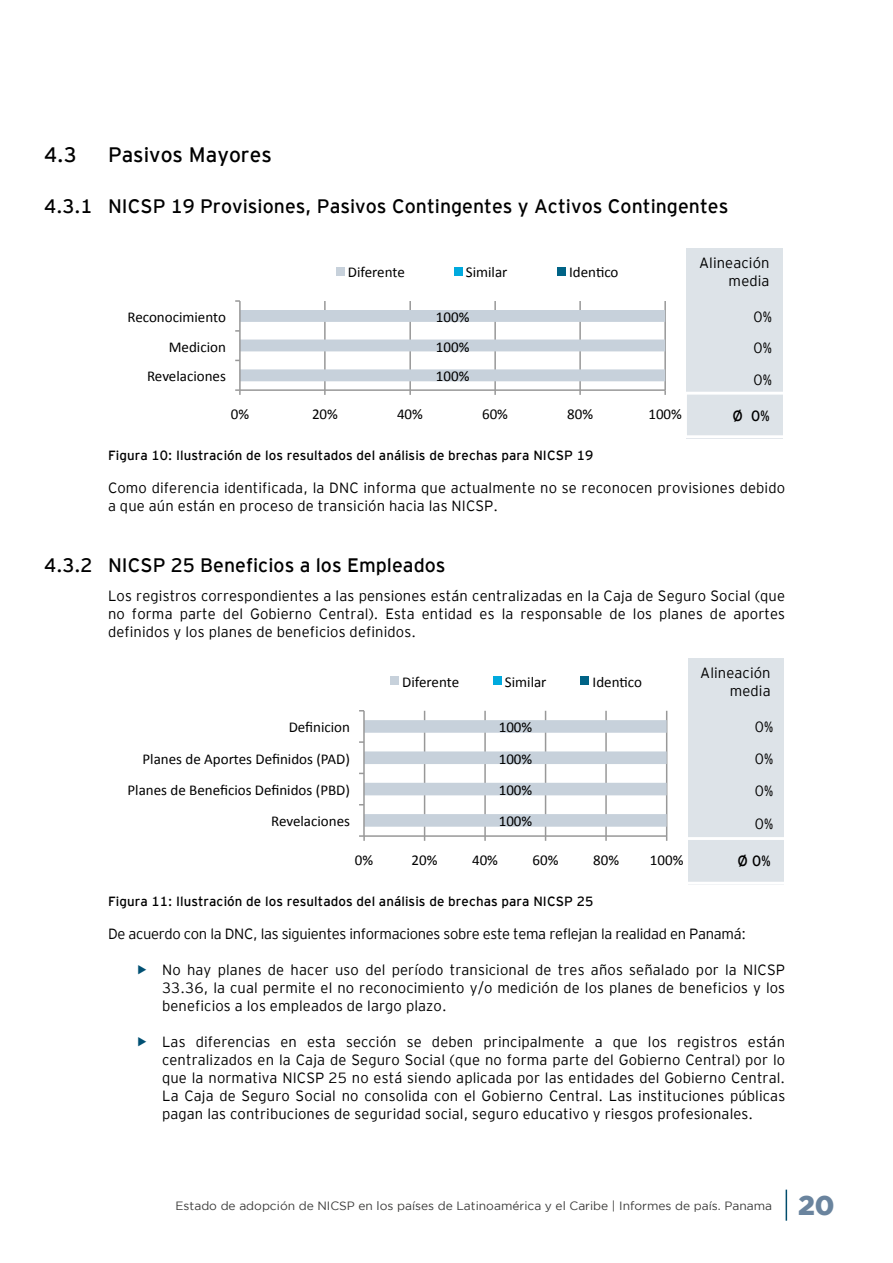
<style>
.page{position:relative;width:893px;height:1263px;background:#fff}
.page>*{position:absolute;margin:0;border:0;box-sizing:border-box;transform-origin:0 0}
.t1{font:900 27px "Gotham";color:#6a849e}
.t2{font:20.85px "EY Interstate";letter-spacing:.005em;color:#000}
.t3{font:300 20.85px "EY Interstate";color:#000}
.t4{font:19.5px "EY Interstate";color:#000}
.t5{font:15px "Calibri";color:#000}
.t6{font:300 14.7px/18px "EY Interstate";letter-spacing:.01em;color:#000;text-align:justify}
.t7{font:300 14.7px "EY Interstate";letter-spacing:-.02em;color:#000}
.t8{font:300 14.7px "EY Interstate";color:#000}
.t9{font:300 13.35px "EY Interstate";letter-spacing:.005em;color:#000}
.t10{font:12px "Gotham";color:#3c3c3b}
.s1{font-weight:300}
</style>
<div class="page">
<hr style="left:786px;top:1189px;width:1px;height:32px;background:#004c6c">
<hr style="left:324px;top:301px;width:2px;height:89px;background:#989898">
<hr style="left:409px;top:301px;width:2px;height:89px;background:#989898">
<hr style="left:494px;top:301px;width:2px;height:89px;background:#989898">
<hr style="left:579px;top:301px;width:2px;height:89px;background:#989898">
<hr style="left:664px;top:301px;width:2px;height:89px;background:#989898">
<hr style="left:240px;top:389px;width:425px;height:2px;background:#989898">
<hr style="left:239px;top:301px;width:2px;height:89px;background:#989898">
<svg style="left:235px;top:389px;width:6px;height:6px"></svg>
<svg style="left:235px;top:310px;width:430px;height:71px"></svg>
<div style="left:336px;top:267px;width:8px;height:8px;background:#c7d1db"></div>
<div style="left:454px;top:267px;width:8px;height:8px;background:#00aade"></div>
<div style="left:557px;top:267px;width:8px;height:8px;background:#006386"></div>
<hr style="left:424px;top:711px;width:1px;height:125px;background:#989898">
<hr style="left:484px;top:711px;width:2px;height:125px;background:#989898">
<hr style="left:545px;top:711px;width:1px;height:125px;background:#989898">
<hr style="left:605px;top:711px;width:2px;height:125px;background:#989898">
<hr style="left:666px;top:711px;width:1px;height:125px;background:#989898">
<hr style="left:364px;top:835px;width:303px;height:2px;background:#989898">
<hr style="left:363px;top:711px;width:2px;height:125px;background:#989898">
<svg style="left:359px;top:835px;width:6px;height:6px"></svg>
<svg style="left:359px;top:720px;width:308px;height:107px"></svg>
<div style="left:390px;top:677px;width:9px;height:8px;background:#c7d1db"></div>
<div style="left:493px;top:677px;width:8px;height:8px;background:#00aade"></div>
<div style="left:581px;top:677px;width:8px;height:8px;background:#006386"></div>
<div style="left:686px;top:248px;width:97px;height:190px;background:#dde3e8"></div>
<div style="left:684px;top:392px;width:108px;height:46px;border:3px solid #fff"></div>
<div style="left:688px;top:658px;width:96px;height:226px;background:#dde3e8"></div>
<div style="left:684px;top:837px;width:108px;height:48px;border:3px solid #fff"></div>
<h2 class="t3" style="left:44px;top:140px;width:34px">4.3</h2>
<h2 class="t2" style="left:108px;top:140px;width:165px">Pasivos Mayores</h2>
<h3 class="t4" style="left:44px;top:192px;width:686px"><span class="s1">4.3.1</span> NICSP 19 Provisiones, Pasivos Contingentes y Activos Contingentes</h3>
<p class="t5" style="left:348px;top:263px;width:58px">Diferente</p>
<p class="t5" style="left:466px;top:263px;width:43px">Similar</p>
<p class="t5" style="left:569px;top:263px;width:51px">Iden4co</p>
<p class="t5" style="left:128px;top:308px;width:100px">Reconocimiento</p>
<p class="t5" style="left:436px;top:308px;width:35px">100%</p>
<p class="t5" style="left:169px;top:337px;width:59px">Medicion</p>
<p class="t5" style="left:436px;top:337px;width:35px">100%</p>
<p class="t5" style="left:147px;top:367px;width:80px">Revelaciones</p>
<p class="t5" style="left:436px;top:367px;width:35px">100%</p>
<p class="t5" style="left:231px;top:405px;width:20px">0%</p>
<p class="t5" style="left:312px;top:405px;width:27px">20%</p>
<p class="t5" style="left:397px;top:405px;width:27px">40%</p>
<p class="t5" style="left:482px;top:405px;width:27px">60%</p>
<p class="t5" style="left:567px;top:405px;width:27px">80%</p>
<p class="t5" style="left:648px;top:405px;width:35px">100%</p>
<p class="t6" style="left:699px;top:253px;width:72px;text-align:right">Alineación media</p>
<p class="t6" style="left:754px;top:300px;width:20px;line-height:31.7px">0% 0% 0%</p>
<p class="t8" style="left:732px;top:405px;width:39px">Ø 0%</p>
<p class="t9" style="left:108px;top:446px;width:487px">Figura 10: Ilustración de los resultados del análisis de brechas para NICSP 19</p>
<p class="t6" style="left:108px;top:478px;width:679px">Como diferencia identificada, la DNC informa que actualmente no se reconocen provisiones debido a que aún están en proceso de transición hacia las NICSP.</p>
<h3 class="t4" style="left:44px;top:552px;width:403px"><span class="s1">4.3.2</span> NICSP 25 Beneficios a los Empleados</h3>
<p class="t6" style="left:108px;top:585px;width:679px">Los registros correspondientes a las pensiones están centralizadas en la Caja de Seguro Social (que no forma parte del Gobierno Central). Esta entidad es la responsable de los planes de aportes definidos y los planes de beneficios definidos.</p>
<p class="t5" style="left:402px;top:672px;width:58px">Diferente</p>
<p class="t5" style="left:505px;top:672px;width:43px">Similar</p>
<p class="t5" style="left:593px;top:672px;width:51px">Iden4co</p>
<p class="t5" style="left:289px;top:718px;width:63px">Definicion</p>
<p class="t5" style="left:499px;top:718px;width:35px">100%</p>
<p class="t5" style="left:143px;top:749px;width:209px">Planes de Aportes Definidos (PAD)</p>
<p class="t5" style="left:499px;top:749px;width:35px">100%</p>
<p class="t5" style="left:128px;top:781px;width:224px">Planes de Beneficios Definidos (PBD)</p>
<p class="t5" style="left:499px;top:781px;width:35px">100%</p>
<p class="t5" style="left:271px;top:812px;width:80px">Revelaciones</p>
<p class="t5" style="left:499px;top:812px;width:35px">100%</p>
<p class="t5" style="left:355px;top:851px;width:20px">0%</p>
<p class="t5" style="left:412px;top:851px;width:27px">20%</p>
<p class="t5" style="left:472px;top:851px;width:27px">40%</p>
<p class="t5" style="left:533px;top:851px;width:27px">60%</p>
<p class="t5" style="left:593px;top:851px;width:27px">80%</p>
<p class="t5" style="left:650px;top:851px;width:35px">100%</p>
<p class="t6" style="left:700px;top:663px;width:72px;text-align:right">Alineación media</p>
<p class="t6" style="left:755px;top:716px;width:20px">0%</p>
<p class="t6" style="left:755px;top:742px;width:20px;line-height:32.1px">0%<br>0%</p>
<p class="t6" style="left:755px;top:814px;width:20px">0%</p>
<p class="t8" style="left:737px;top:851px;width:35px">Ø 0%</p>
<p class="t9" style="left:108px;top:892px;width:487px">Figura 11: Ilustración de los resultados del análisis de brechas para NICSP 25</p>
<p class="t7" style="left:108px;top:923px;width:639px">De acuerdo con la DNC, las siguientes informaciones sobre este tema reflejan la realidad en Panamá:</p>
<p class="t6" style="left:162px;top:960px;width:625px">No hay planes de hacer uso del período transicional de tres años señalado por la NICSP 33.36, la cual permite el no reconocimiento y/o medición de los planes de beneficios y los beneficios a los empleados de largo plazo.</p>
<p class="t6" style="left:162px;top:1032px;width:625px">Las diferencias en esta sección se deben principalmente a que los registros están centralizados en la Caja de Seguro Social (que no forma parte del Gobierno Central) por lo que la normativa NICSP 25 no está siendo aplicada por las entidades del Gobierno Central.<br>La Caja de Seguro Social no consolida con el Gobierno Central. Las instituciones públicas pagan las contribuciones de seguridad social, seguro educativo y riesgos profesionales.</p>
<p class="t10" style="left:176px;top:1198px;width:598px">Estado de adopción de NICSP en los países de Latinoamérica y el Caribe | Informes de país. Panama</p>
<h1 class="t1" style="left:798px;top:1190px;width:38px">20</h1>
</div>
